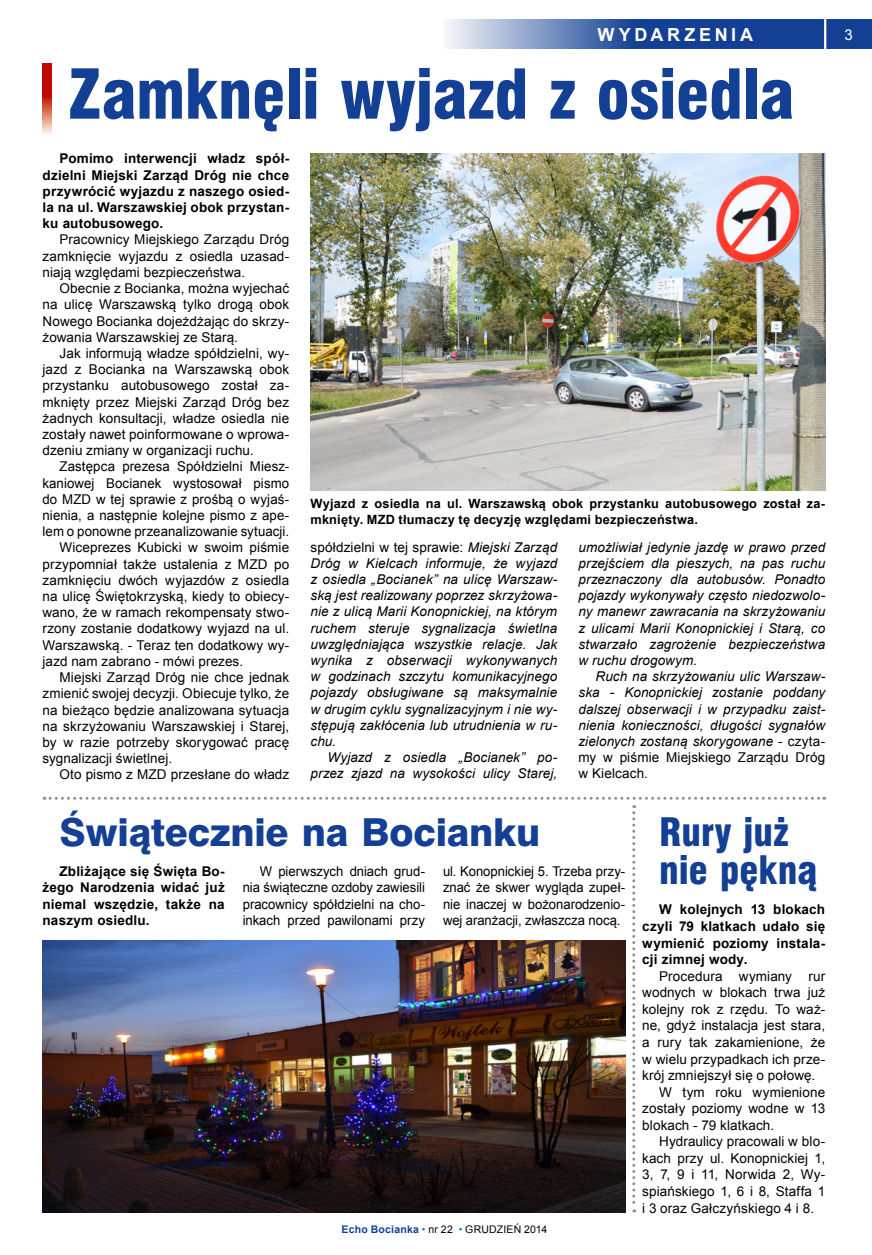
<style>
.page{position:relative;width:872px;height:1255px;background:#fff}
.page>*{position:absolute;margin:0;border:0;box-sizing:border-box;transform-origin:0 0}
.t1{font:63px "Swis 721 Blk Cn PL";letter-spacing:-.005em;color:#134094}
.t2{font:36px "Swis 721 Hv PL";letter-spacing:-.005em;color:#134094}
.t3{font:36px/37.5px "Swis 721 Blk Cn PL";color:#134094}
.t4{font:700 18px "Arial";letter-spacing:.205em;color:#fff}
.t5{font:15px "Arial";color:#fff}
.t6{font:13.5px/16.2px "Arial";letter-spacing:.005em;color:#000;text-align:justify}
.t7{font:italic 13.5px/16.2px "Arial";letter-spacing:.01em;color:#000;text-align:justify}
.t8{font:700 13.5px/16.2px "Arial";letter-spacing:.015em;color:#000;text-align:justify}
.t9{font:700 12.75px/15.3px "Arial";letter-spacing:.015em;color:#000}
.t10{font:10.5px "Arial";letter-spacing:.01em;color:#000}
.s1{font-style:normal}
.s2{font-weight:700;color:#134094}
.s3{color:#0081bf}
</style>
<div class="page">
<svg style="left:446px;top:19px;width:426px;height:30px;background:#4568aa"></svg>
<hr style="left:824px;top:19px;width:2px;height:30px;background:#fff">
<svg style="left:44px;top:796px;width:780px;height:3px"></svg>
<svg style="left:43px;top:64px;width:8px;height:70px"></svg>
<img style="left:310px;top:154px;width:515px;height:336px">
<svg style="left:632px;top:805px;width:3px;height:407px"></svg>
<img style="left:43px;top:940px;width:582px;height:272px">
<h3 class="t4" style="left:597px;top:22px;width:157px">WYDARZENIA</h3>
<p class="t5" style="left:844px;top:25px;width:10px">3</p>
<h1 class="t1" style="left:68px;top:54px;width:728px">Zamknęli wyjazd z osiedla</h1>
<p class="t8" style="left:43px;top:151px;width:248px;text-indent:17px">Pomimo interwencji władz spół&shy;dzielni Miejski Zarząd Dróg nie chce przywrócić wyjazdu z naszego osied&shy;la na ul. Warszawskiej obok przystan&shy;ku autobusowego.</p>
<p class="t6" style="left:43px;top:232px;width:248px;text-indent:17px">Pracownicy Miejskiego Zarządu Dróg zamknięcie wyjazdu z osiedla uzasad&shy;niają względami bezpieczeństwa.</p>
<p class="t6" style="left:43px;top:280px;width:248px;text-indent:17px">Obecnie z Bocianka, można wyjechać na ulicę Warszawską tylko drogą obok Nowego Bocianka dojeżdżając do skrzy&shy;żowania Warszawskiej ze Starą.</p>
<p class="t6" style="left:43px;top:345px;width:248px;text-indent:17px">Jak informują władze spółdzielni, wy&shy;jazd z Bocianka na Warszawską obok przystanku autobusowego został za&shy;mknięty przez Miejski Zarząd Dróg bez żadnych konsultacji, władze osiedla nie zostały nawet poinformowane o wprowa&shy;dzeniu zmiany w organizacji ruchu.</p>
<p class="t6" style="left:60px;top:458px;width:231px">Zastępca prezesa Spółdzielni Miesz-</p>
<p class="t6" style="left:43px;top:475px;width:248px">kaniowej Bocianek wystosował pismo</p>
<p class="t6" style="left:43px;top:491px;width:248px">do MZD w tej sprawie z prośbą o wyjaś-</p>
<p class="t6" style="left:43px;top:507px;width:248px">nienia, a następnie kolejne pismo z ape-</p>
<p class="t6" style="left:43px;top:523px;width:248px">lem o ponowne przeanalizowanie sytuacji.</p>
<p class="t6" style="left:60px;top:539px;width:231px">Wiceprezes Kubicki w swoim piśmie</p>
<p class="t6" style="left:43px;top:556px;width:248px">przypomniał także ustalenia z MZD po</p>
<p class="t6" style="left:43px;top:572px;width:248px">zamknięciu dwóch wyjazdów z osiedla</p>
<p class="t6" style="left:43px;top:588px;width:248px">na ulicę Świętokrzyską, kiedy to obiecy-</p>
<p class="t6" style="left:43px;top:604px;width:248px">wano, że w ramach rekompensaty stwo-</p>
<p class="t6" style="left:43px;top:620px;width:248px">rzony zostanie dodatkowy wyjazd na ul.</p>
<p class="t6" style="left:43px;top:637px;width:248px">Warszawską. - Teraz ten dodatkowy wy-</p>
<p class="t6" style="left:43px;top:653px;width:202px">jazd nam zabrano - mówi prezes.</p>
<p class="t6" style="left:60px;top:669px;width:231px">Miejski Zarząd Dróg nie chce jednak</p>
<p class="t6" style="left:43px;top:685px;width:248px">zmienić swojej decyzji. Obiecuje tylko, że</p>
<p class="t6" style="left:43px;top:701px;width:248px">na bieżąco będzie analizowana sytuacja</p>
<p class="t6" style="left:43px;top:718px;width:248px">na skrzyżowaniu Warszawskiej i Starej,</p>
<p class="t6" style="left:43px;top:734px;width:248px">by w razie potrzeby skorygować pracę</p>
<p class="t6" style="left:43px;top:750px;width:131px">sygnalizacji świetlnej.</p>
<p class="t6" style="left:60px;top:766px;width:231px">Oto pismo z MZD przesłane do władz</p>
<p class="t9" style="left:310px;top:496px;width:516px">Wyjazd z osiedla na ul. Warszawską obok przystanku autobusowego został za&shy;mknięty. MZD tłumaczy tę decyzję względami bezpieczeństwa.</p>
<p class="t7" style="left:310px;top:539px;width:248px"><span class="s1">spółdzielni w tej sprawie:</span> Miejski Zarząd Dróg w Kielcach informuje, że wyjazd z osiedla „Bocianek” na ulicę Warszaw&shy;ską jest realizowany poprzez skrzyżowa&shy;nie z ulicą Marii Konopnickiej, na którym ruchem steruje sygnalizacja świetlna uwzględniająca wszystkie relacje. Jak wynika z obserwacji wykonywanych w godzinach szczytu komunikacyjnego pojazdy obsługiwane są maksymalnie w drugim cyklu sygnalizacyjnym i nie wy&shy;stępują zakłócenia lub utrudnienia w ru&shy;chu.</p>
<p class="t7" style="left:310px;top:749px;width:248px;text-align:right">Wyjazd z osiedla „Bocianek” po&shy;przez zjazd na wysokości ulicy Starej,</p>
<p class="t7" style="left:578px;top:539px;width:248px">umożliwiał jedynie jazdę w prawo przed przejściem dla pieszych, na pas ruchu przeznaczony dla autobusów. Ponadto pojazdy wykonywały często niedozwolo&shy;ny manewr zawracania na skrzyżowaniu z ulicami Marii Konopnickiej i Starą, co stwarzało zagrożenie bezpieczeństwa w ruchu drogowym.</p>
<p class="t7" style="left:578px;top:668px;width:248px;text-indent:17px">Ruch na skrzyżowaniu ulic Warszaw&shy;ska - Konopnickiej zostanie poddany dalszej obserwacji i w przypadku zaist&shy;nienia konieczności, długości sygnałów zielonych zostaną skorygowane <span class="s1">- czyta&shy;my w piśmie Miejskiego Zarządu Dróg w Kielcach.</span></p>
<h2 class="t2" style="left:60px;top:809px;width:482px">Świątecznie na Bocianku</h2>
<h2 class="t3" style="left:659px;top:813px;width:160px">Rury już nie pękną</h2>
<p class="t8" style="left:642px;top:901px;width:184px;text-indent:17px">W kolejnych 13 blokach czyli 79 klatkach udało się wymienić poziomy instala&shy;cji zimnej wody.</p>
<p class="t6" style="left:659px;top:968px;width:167px">Procedura wymiany rur</p>
<p class="t6" style="left:642px;top:984px;width:184px">wodnych w blokach trwa już</p>
<p class="t6" style="left:642px;top:1001px;width:184px">kolejny rok z rzędu. To waż-</p>
<p class="t6" style="left:642px;top:1017px;width:184px">ne, gdyż instalacja jest stara,</p>
<p class="t6" style="left:642px;top:1034px;width:184px">a rury tak zakamienione, że</p>
<p class="t6" style="left:642px;top:1050px;width:184px">w wielu przypadkach ich prze-</p>
<p class="t6" style="left:642px;top:1067px;width:174px">krój zmniejszył się o połowę.</p>
<p class="t6" style="left:659px;top:1083px;width:167px">W tym roku wymienione</p>
<p class="t6" style="left:642px;top:1100px;width:184px">zostały poziomy wodne w 13</p>
<p class="t6" style="left:642px;top:1116px;width:133px">blokach - 79 klatkach.</p>
<p class="t6" style="left:659px;top:1133px;width:167px">Hydraulicy pracowali w blo-</p>
<p class="t6" style="left:642px;top:1150px;width:184px">kach przy ul. Konopnickiej 1,</p>
<p class="t6" style="left:642px;top:1166px;width:184px">3, 7, 9 i 11, Norwida 2, Wy-</p>
<p class="t6" style="left:642px;top:1183px;width:184px">spiańskiego 1, 6 i 8, Staffa 1</p>
<p class="t6" style="left:642px;top:1199px;width:173px">i 3 oraz Gałczyńskiego 4 i 8.</p>
<p class="t8" style="left:43px;top:863px;width:184px;text-indent:17px">Zbliżające się Święta Bo&shy;żego Narodzenia widać już niemal wszędzie, także na naszym osiedlu.</p>
<p class="t6" style="left:243px;top:863px;width:184px;text-indent:17px">W pierwszych dniach grud&shy;nia świąteczne ozdoby zawiesili pracownicy spółdzielni na cho&shy;inkach przed pawilonami przy</p>
<p class="t6" style="left:443px;top:863px;width:184px">ul. Konopnickiej 5. Trzeba przy&shy;znać że skwer wygląda zupeł&shy;nie inaczej w bożonarodzenio&shy;wej aranżacji, zwłaszcza nocą.</p>
<p class="t10" style="left:341px;top:1222px;width:207px"><span class="s2">Echo Bocianka</span> <span class="s3">•</span> nr 22 <span class="s3">•</span> GRUDZIEŃ 2014</p>
</div>
